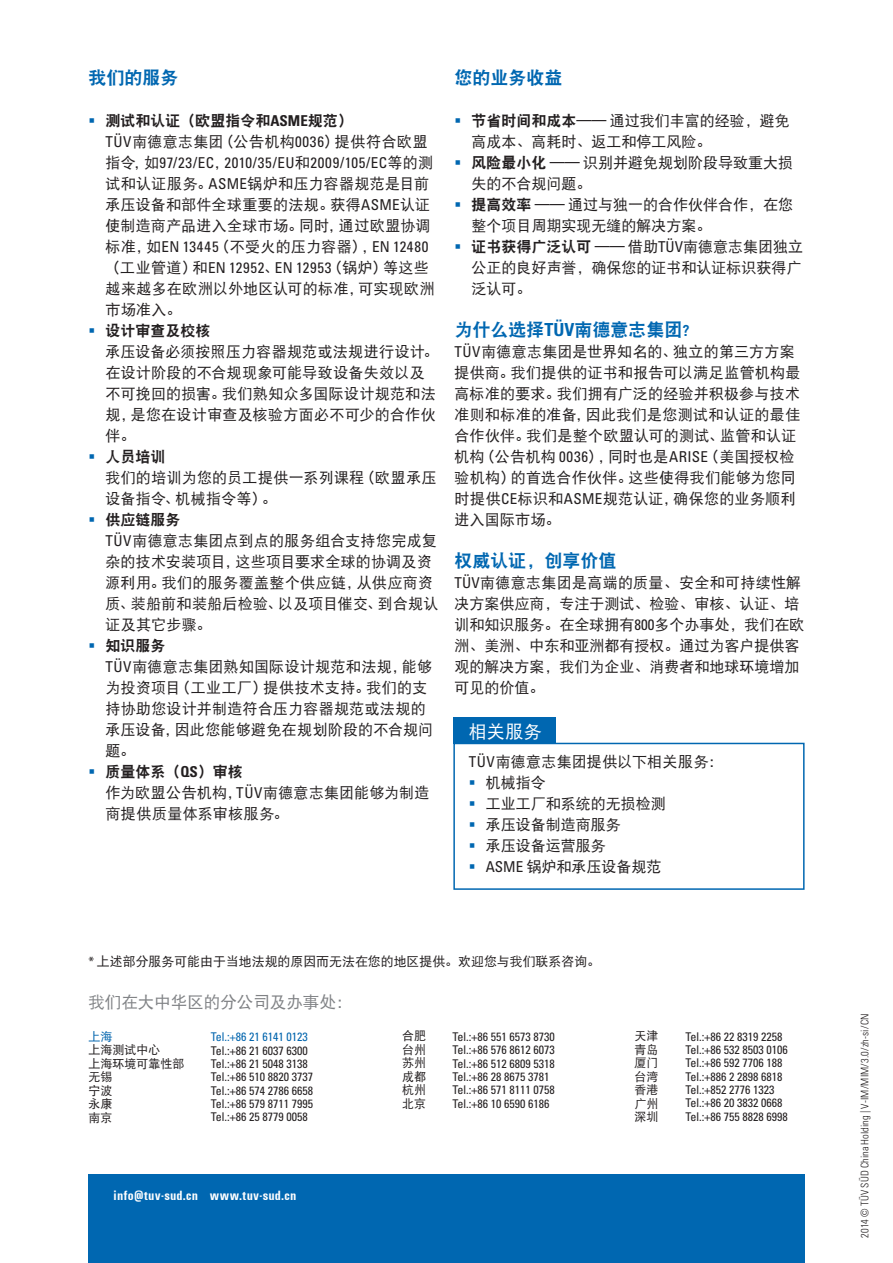
<style>
.page{position:relative;width:893px;height:1263px;background:#fff}
.page>*{position:absolute;margin:0;border:0;box-sizing:border-box;transform-origin:0 0}
.t1{font:18px "DFP Hei W9 GBK EUC H";color:#0067b1}
.t2{font:18px "DFP Hei W5 GBK EUC H";color:#fff}
.t3{font:16.5px "DFP Hei W5 GBK EUC H";color:#808285}
.t4{font:15px/21px "DFP Hei W5 GBK EUC H";letter-spacing:.01em;color:#231f20}
.t5{font:15px "DFP Hei W9 GBK EUC H";color:#231f20}
.t6{font:condensed 15px "Univers LTCYR 57";letter-spacing:.04em;color:#231f20}
.t7{font:15px "DFP Hei W5 GBK EUC H";letter-spacing:.03em;color:#231f20}
.t8{font:700 condensed 13.5px "Univers";letter-spacing:.02em;color:#fff}
.t9{font:12.9px "DFP Hei W5 GBK EUC H";color:#231f20}
.t10{font:condensed 12px/13.4px "Univers LTCYR 57";color:#231f20}
.t11{font:12px/13.5px "DFP Hei W5 GBK EUC H";color:#231f20;text-align:justify}
.t12{font:condensed 12px "Univers LTCYR 57";color:#0064ad}
.t13{font:12px "DFP Hei W5 GBK EUC H";color:#0064ad}
.t14{font:10.5px "Univers LTCYR 47 Light Cond";letter-spacing:.005em;color:#231f20}
.s1{color:#0067b1}
.s2{font-family:"Univers LTCYR 67 Bold Cond"}
.s3{font-family:"Univers LTCYR 57";font-stretch:condensed}
.s4{font-family:"DFP Hei W5 GBK EUC H";font-stretch:normal}
.s5{font-family:"DFP Hei W9 GBK EUC H"}
</style>
<div class="page">
<div style="left:88px;top:1174px;width:717px;height:89px;background:#0067b1"></div>
<div style="left:453px;top:743px;width:352px;height:147px;border:2px solid #0067b1"></div>
<div style="left:453px;top:717px;width:102px;height:27px;background:#0067b1"></div>
<p class="t1" style="left:88px;top:70px;width:92px">我们的服务</p>
<p class="t5" style="left:88px;top:115px;width:266px"><span class="s1">▪</span> 测试和认证（欧盟指令和<span class="s2">ASME</span>规范）</p>
<p class="t7" style="left:105px;top:136px;width:324px"><span class="s3">TÜV</span>南德意志集团（公告机构<span class="s3">0036</span>）提供符合欧盟</p>
<p class="t6" style="left:105px;top:154px;width:329px"><span class="s4">指令，如</span>97/23/EC<span class="s4">，</span>2010/35/EU<span class="s4">和</span>2009/105/EC<span class="s4">等的测</span></p>
<p class="t4" style="left:105px;top:175px;width:331px">试和认证服务。<span class="s3">ASME</span>锅炉和压力容器规范是目前承压设备和部件全球重要的法规。获得<span class="s3">ASME</span>认证使制造商产品进入全球市场。同时，通过欧盟协调标准，如<span class="s3">EN 13445</span>（不受火的压力容器），<span class="s3">EN 12480</span>（工业管道）和<span class="s3">EN 12952</span>、<span class="s3">EN 12953</span>（锅炉）等这些越来越多在欧洲以外地区认可的标准，可实现欧洲市场准入。</p>
<p class="t5" style="left:88px;top:325px;width:123px"><span class="s1">▪</span> 设计审查及校核</p>
<p class="t4" style="left:105px;top:343px;width:335px">承压设备必须按照压力容器规范或法规进行设计。在设计阶段的不合规现象可能导致设备失效以及不可挽回的损害。我们熟知众多国际设计规范和法规，是您在设计审查及核验方面必不可少的合作伙伴。</p>
<p class="t5" style="left:88px;top:451px;width:79px"><span class="s1">▪</span> 人员培训</p>
<p class="t4" style="left:105px;top:469px;width:333px">我们的培训为您的员工提供一系列课程（欧盟承压设备指令、机械指令等）。</p>
<p class="t5" style="left:88px;top:514px;width:94px"><span class="s1">▪</span> 供应链服务</p>
<p class="t4" style="left:105px;top:532px;width:334px"><span class="s3">TÜV</span>南德意志集团点到点的服务组合支持您完成复杂的技术安装项目，这些项目要求全球的协调及资源利用。我们的服务覆盖整个供应链，从供应商资质、装船前和装船后检验、以及项目催交、到合规认证及其它步骤。</p>
<p class="t5" style="left:88px;top:640px;width:79px"><span class="s1">▪</span> 知识服务</p>
<p class="t4" style="left:105px;top:658px;width:329px"><span class="s3">TÜV</span>南德意志集团熟知国际设计规范和法规，能够为投资项目（工业工厂）提供技术支持。我们的支持协助您设计并制造符合压力容器规范或法规的承压设备，因此您能够避免在规划阶段的不合规问题。</p>
<p class="t5" style="left:88px;top:766px;width:156px"><span class="s1">▪</span> 质量体系（<span class="s2">QS</span>）审核</p>
<p class="t4" style="left:105px;top:784px;width:326px">作为欧盟公告机构，<span class="s3">TÜV</span>南德意志集团能够为制造商提供质量体系审核服务。</p>
<p class="t1" style="left:454px;top:70px;width:110px">您的业务收益</p>
<p class="t4" style="left:471px;top:112px;width:320px;text-indent:-17px"><span class="s1">▪</span> <span class="s5">节省时间和成本</span>—— 通过我们丰富的经验，避免高成本、高耗时、返工和停工风险。</p>
<p class="t4" style="left:471px;top:154px;width:323px;text-indent:-17px"><span class="s1">▪</span> <span class="s5">风险最小化</span> —— 识别并避免规划阶段导致重大损失的不合规问题。</p>
<p class="t4" style="left:471px;top:196px;width:323px;text-indent:-17px"><span class="s1">▪</span> <span class="s5">提高效率</span> —— 通过与独一的合作伙伴合作，在您整个项目周期实现无缝的解决方案。</p>
<p class="t4" style="left:471px;top:238px;width:333px;text-align:justify;text-indent:-17px"><span class="s1">▪</span> <span class="s5">证书获得广泛认可</span> —— 借助<span class="s3">TÜV</span>南德意志集团独立公正的良好声誉，确保您的证书和认证标识获得广泛认可。</p>
<p class="t1" style="left:454px;top:322px;width:237px">为什么选择<span class="s2">TÜV</span>南德意志集团?</p>
<p class="t4" style="left:454px;top:343px;width:348px"><span class="s3">TÜV</span>南德意志集团是世界知名的、独立的第三方方案提供商。我们提供的证书和报告可以满足监管机构最高标准的要求。我们拥有广泛的经验并积极参与技术准则和标准的准备，因此我们是您测试和认证的最佳合作伙伴。我们是整个欧盟认可的测试、监管和认证机构（公告机构 <span class="s3">0036</span>），同时也是<span class="s3">ARISE</span>（美国授权检验机构）的首选合作伙伴。这些使得我们能够为您同时提供<span class="s3">CE</span>标识和<span class="s3">ASME</span>规范认证，确保您的业务顺利进入国际市场。</p>
<p class="t1" style="left:454px;top:553px;width:164px">权威认证，创享价值</p>
<p class="t4" style="left:454px;top:574px;width:351px"><span class="s3">TÜV</span>南德意志集团是高端的质量、安全和可持续性解决方案供应商，专注于测试、检验、审核、认证、培训和知识服务。在全球拥有<span class="s3">800</span>多个办事处，我们在欧洲、美洲、中东和亚洲都有授权。通过为客户提供客观的解决方案，我们为企业、消费者和地球环境增加可见的价值。</p>
<p class="t2" style="left:469px;top:724px;width:75px">相关服务</p>
<p class="t4" style="left:469px;top:753px;width:256px"><span class="s3">TÜV</span>南德意志集团提供以下相关服务：</p>
<p class="t4" style="left:469px;top:774px;width:79px"><span class="s1">▪</span> 机械指令</p>
<p class="t4" style="left:469px;top:795px;width:198px"><span class="s1">▪</span> 工业工厂和系统的无损检测</p>
<p class="t4" style="left:469px;top:816px;width:153px"><span class="s1">▪</span> 承压设备制造商服务</p>
<p class="t4" style="left:469px;top:837px;width:139px"><span class="s1">▪</span> 承压设备运营服务</p>
<p class="t4" style="left:469px;top:858px;width:194px"><span class="s1">▪</span> <span class="s3">ASME</span> 锅炉和承压设备规范</p>
<p class="t9" style="left:88px;top:956px;width:513px"><span class="s3">*</span> 上述部分服务可能由于当地法规的原因而无法在您的地区提供。欢迎您与我们联系咨询。</p>
<p class="t3" style="left:88px;top:996px;width:266px">我们在大中华区的分公司及办事处：</p>
<p class="t13" style="left:88px;top:1031px;width:26px">上海</p>
<p class="t11" style="left:88px;top:1044px;width:98px;text-align:left">上海测试中心<br>上海环境可靠性部无锡<br>宁波<br>永康<br>南京</p>
<p class="t12" style="left:211px;top:1030px;width:98px">Tel.:+86 21 6141 0123</p>
<p class="t10" style="left:211px;top:1044px;width:104px">Tel.:+86 21 6037 6300<br>Tel.:+86 21 5048 3138<br>Tel.:+86 510 8820 3737<br>Tel.:+86 574 2786 6658<br>Tel.:+86 579 8711 7995<br>Tel.:+86 25 8779 0058</p>
<p class="t8" style="left:114px;top:1187px;width:184px">info@tuv-sud.cn www.tuv-sud.cn</p>
<p class="t11" style="left:402px;top:1030px;width:25px">合肥台州苏州成都杭州北京</p>
<p class="t11" style="left:634px;top:1030px;width:25px">天津青岛厦门台湾香港广州深圳</p>
<p class="t10" style="left:452px;top:1030px;width:104px">Tel.:+86 551 6573 8730<br>Tel.:+86 576 8612 6073<br>Tel.:+86 512 6809 5318<br>Tel.:+86 28 8675 3781<br>Tel.:+86 571 8111 0758<br>Tel.:+86 10 6590 6186</p>
<p class="t10" style="left:685px;top:1030px;width:104px">Tel.:+86 22 8319 2258<br>Tel.:+86 532 8503 0106<br>Tel.:+86 592 7706 188<br>Tel.:+886 2 2898 6818<br>Tel.:+852 2776 1323<br>Tel.:+86 20 3832 0668<br>Tel.:+86 755 8828 6998</p>
<p class="t14" style="left:860px;top:1238px;width:226px;rotate:-90deg">2014 © TÜV SÜD China Holding | V-IM/MIM/3.0/zh-si/CN</p>
</div>
